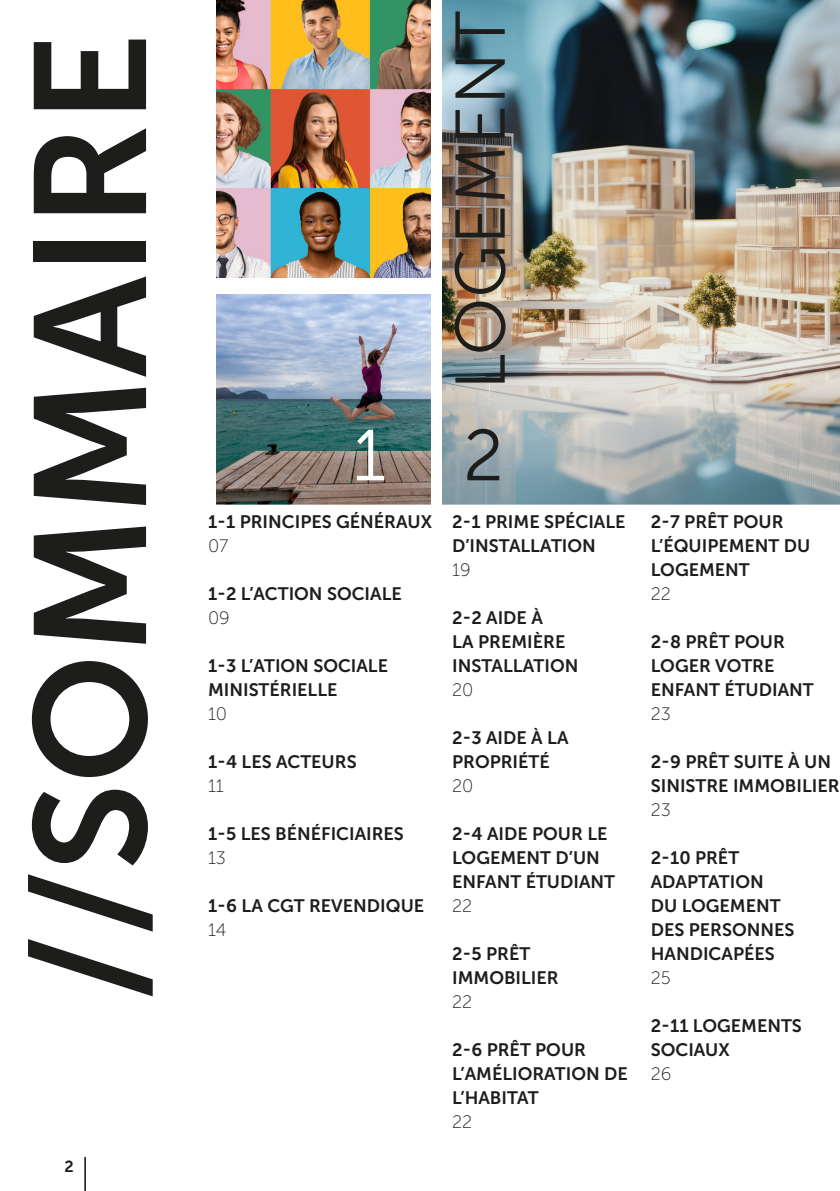
<style>
.page{position:relative;width:840px;height:1191px;background:#fff}
.page>*{position:absolute;margin:0;border:0;box-sizing:border-box;transform-origin:0 0}
.t1{font:158px "Museo Sans 700";color:#1d1d1b}
.t2{font:72px "Museo Sans 300";color:#fff}
.t3{font:70px "Museo Sans 300";color:#1d1d1b}
.t4{font:18px/24px "Museo Sans 700";color:#1d1d1b}
.t5{font:18px "Museo Sans 100";color:#1d1d1b}
.t6{font:16px "Museo Sans 700";color:#1d1d1b}
.s1{color:#1d1d1b}
</style>
<div class="page">
<img style="left:442px;top:0;width:397px;height:505px">
<img style="left:217px;top:295px;width:212px;height:208px">
<div style="left:208px;top:286px;width:230px;height:226px;border:8px solid #fff"></div>
<img style="left:216px;top:0;width:215px;height:278px">
<hr style="left:84px;top:1157px;width:2px;height:34px;background:#1d1d1b">
<h1 class="t1" style="left:3px;top:1000px;width:969px;rotate:-90deg">//SOMMAIRE</h1>
<p class="t6" style="left:64px;top:1157px;width:11px">2</p>
<h3 class="t3" style="left:442px;top:390px;width:380px;rotate:-90deg">LOGEMENT</h3>
<h2 class="t2" style="left:352px;top:417px;width:152px">1 <span class="s1">2</span></h2>
<p class="t4" style="left:208px;top:510px;width:225px">1-1 PRINCIPES GÉNÉRAUX</p>
<p class="t5" style="left:208px;top:536px;width:22px">07</p>
<p class="t4" style="left:208px;top:582px;width:195px">1-2 L’ACTION SOCIALE</p>
<p class="t5" style="left:208px;top:608px;width:23px">09</p>
<p class="t4" style="left:208px;top:654px;width:181px">1-3 L’ATION SOCIALE<br>MINISTÉRIELLE</p>
<p class="t5" style="left:208px;top:704px;width:21px">10</p>
<p class="t4" style="left:208px;top:750px;width:150px">1-4 LES ACTEURS</p>
<p class="t5" style="left:208px;top:776px;width:17px">11</p>
<p class="t4" style="left:208px;top:822px;width:197px">1-5 LES BÉNÉFICIAIRES</p>
<p class="t5" style="left:208px;top:848px;width:19px">13</p>
<p class="t4" style="left:208px;top:894px;width:218px">1-6 LA CGT REVENDIQUE</p>
<p class="t5" style="left:208px;top:920px;width:20px">14</p>
<p class="t4" style="left:452px;top:510px;width:175px">2-1 PRIME SPÉCIALE<br>D’INSTALLATION</p>
<p class="t5" style="left:452px;top:560px;width:20px">19</p>
<p class="t4" style="left:452px;top:606px;width:128px">2-2 AIDE À<br>LA PREMIÈRE<br>INSTALLATION</p>
<p class="t5" style="left:452px;top:680px;width:23px">20</p>
<p class="t4" style="left:452px;top:726px;width:118px">2-3 AIDE À LA<br>PROPRIÉTÉ</p>
<p class="t5" style="left:452px;top:776px;width:23px">20</p>
<p class="t4" style="left:452px;top:822px;width:164px">2-4 AIDE POUR LE<br>LOGEMENT D’UN<br>ENFANT ÉTUDIANT</p>
<p class="t5" style="left:452px;top:896px;width:22px">22</p>
<p class="t4" style="left:452px;top:942px;width:108px">2-5 PRÊT<br>IMMOBILIER</p>
<p class="t5" style="left:452px;top:992px;width:22px">22</p>
<p class="t4" style="left:452px;top:1038px;width:177px">2-6 PRÊT POUR<br>L’AMÉLIORATION DE<br>L’HABITAT</p>
<p class="t5" style="left:452px;top:1112px;width:22px">22</p>
<p class="t4" style="left:650px;top:510px;width:161px">2-7 PRÊT POUR<br>L’ÉQUIPEMENT DU<br>LOGEMENT</p>
<p class="t5" style="left:650px;top:584px;width:22px">22</p>
<p class="t4" style="left:650px;top:630px;width:164px">2-8 PRÊT POUR<br>LOGER VOTRE<br>ENFANT ÉTUDIANT</p>
<p class="t5" style="left:650px;top:704px;width:22px">23</p>
<p class="t4" style="left:650px;top:750px;width:190px">2-9 PRÊT SUITE À UN<br>SINISTRE IMMOBILIER</p>
<p class="t5" style="left:650px;top:800px;width:22px">23</p>
<p class="t4" style="left:650px;top:846px;width:145px">2-10 PRÊT<br>ADAPTATION<br>DU LOGEMENT<br>DES PERSONNES<br>HANDICAPÉES</p>
<p class="t5" style="left:650px;top:968px;width:21px">25</p>
<p class="t4" style="left:650px;top:1014px;width:152px">2-11 LOGEMENTS<br>SOCIAUX</p>
<p class="t5" style="left:650px;top:1064px;width:22px">26</p>
</div>
